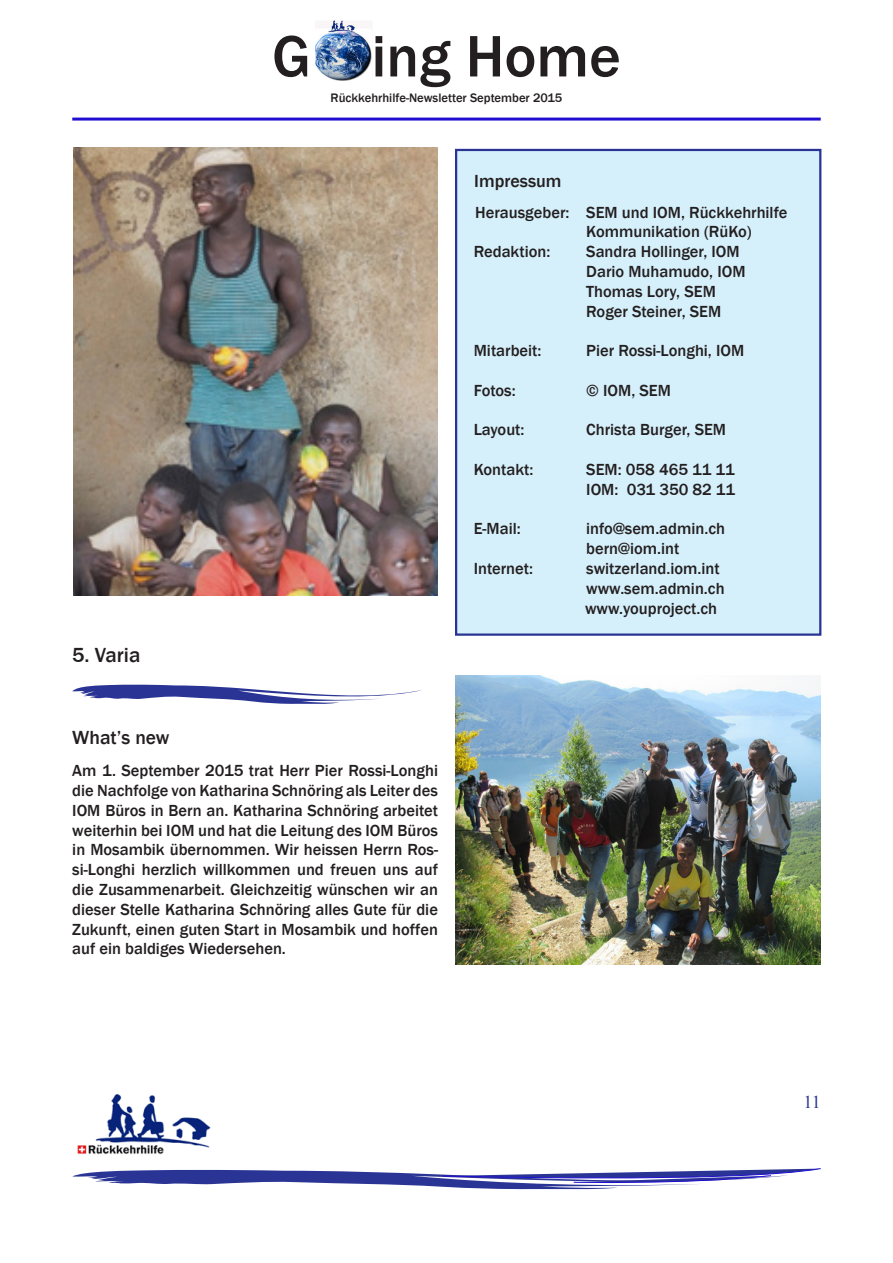
<style>
.page{position:relative;width:893px;height:1263px;background:#fff}
.page>*{position:absolute;margin:0;border:0;box-sizing:border-box;transform-origin:0 0}
.t1{font:500 60.6px "Franklin Gothic";color:#231f20}
.t2{font:500 21px "Franklin Gothic";color:#231f20}
.t3{font:500 19.5px "Franklin Gothic";color:#231f20}
.t4{font:500 18px "Franklin Gothic";color:#231f20}
.t5{font:18px "Times New Roman";color:#2a3494}
.t6{font:500 16.5px/19.8px "Franklin Gothic";color:#231f20;text-align:justify}
.t7{font:500 12.6px "Franklin Gothic";color:#231f20}
</style>
<div class="page">
<img style="left:77px;top:1094px;width:134px;height:61px">
<svg style="left:72px;top:1168px;width:749px;height:22px"></svg>
<img style="left:315px;top:21px;width:57px;height:60px">
<hr style="left:72px;top:118px;width:749px;height:3px;background:#210fd1">
<img style="left:73px;top:148px;width:365px;height:447px">
<img style="left:455px;top:675px;width:366px;height:289px">
<div style="left:456px;top:150px;width:364px;height:485px;background:#d6f0fb"></div>
<div style="left:455px;top:149px;width:366px;height:487px;border:2px solid #2a3494"></div>
<svg style="left:72px;top:684px;width:350px;height:20px"></svg>
<h1 class="t1" style="left:272px;top:19px;width:350px">G ing Home</h1>
<p class="t7" style="left:331px;top:90px;width:233px">Rückkehrhilfe-Newsletter September 2015</p>
<p class="t2" style="left:72px;top:642px;width:70px">5. Varia</p>
<p class="t3" style="left:72px;top:725px;width:99px">What’s new</p>
<p class="t6" style="left:72px;top:761px;width:367px">Am 1. September 2015 trat Herr Pier Rossi-Longhi die Nachfolge von Katharina Schnöring als Leiter des IOM Büros in Bern an. Katharina Schnöring arbeitet weiterhin bei IOM und hat die Leitung des IOM Büros in Mosambik übernommen. Wir heissen Herrn Ros&shy;si-Longhi herzlich willkommen und freuen uns auf die Zusammenarbeit. Gleichzeitig wünschen wir an dieser Stelle Katharina Schnöring alles Gute für die Zukunft, einen guten Start in Mosambik und hoffen auf ein baldiges Wiedersehen.</p>
<p class="t4" style="left:474px;top:170px;width:89px">Impressum</p>
<p class="t6" style="left:475px;top:202px;width:314px">Herausgeber: SEM und IOM, Rückkehrhilfe</p>
<p class="t6" style="left:586px;top:222px;width:167px">Kommunikation (RüKo)</p>
<p class="t6" style="left:474px;top:242px;width:78px">Redaktion:</p>
<p class="t6" style="left:586px;top:242px;width:155px">Sandra Hollinger, IOM</p>
<p class="t6" style="left:586px;top:262px;width:161px">Dario Muhamudo, IOM</p>
<p class="t6" style="left:586px;top:281px;width:131px">Thomas Lory, SEM</p>
<p class="t6" style="left:586px;top:301px;width:137px">Roger Steiner, SEM</p>
<p class="t6" style="left:474px;top:341px;width:69px">Mitarbeit:</p>
<p class="t6" style="left:586px;top:341px;width:160px">Pier Rossi-Longhi, IOM</p>
<p class="t6" style="left:474px;top:380px;width:43px">Fotos:</p>
<p class="t6" style="left:586px;top:380px;width:86px">© IOM, SEM</p>
<p class="t6" style="left:474px;top:420px;width:52px">Layout:</p>
<p class="t6" style="left:586px;top:420px;width:141px">Christa Burger, SEM</p>
<p class="t6" style="left:474px;top:460px;width:61px">Kontakt:</p>
<p class="t6" style="left:586px;top:460px;width:150px">SEM: 058 465 11 11</p>
<p class="t6" style="left:586px;top:479px;width:151px">IOM: 031 350 82 11</p>
<p class="t6" style="left:474px;top:519px;width:49px">E-Mail:</p>
<p class="t6" style="left:586px;top:519px;width:140px">info@sem.admin.ch</p>
<p class="t6" style="left:586px;top:539px;width:95px">bern@iom.int</p>
<p class="t6" style="left:474px;top:559px;width:61px">Internet:</p>
<p class="t6" style="left:586px;top:559px;width:135px">switzerland.iom.int</p>
<p class="t6" style="left:586px;top:578px;width:140px">www.sem.admin.ch</p>
<p class="t6" style="left:585px;top:598px;width:134px">www.youproject.ch</p>
<p class="t5" style="left:803px;top:1090px;width:19px">11</p>
</div>
